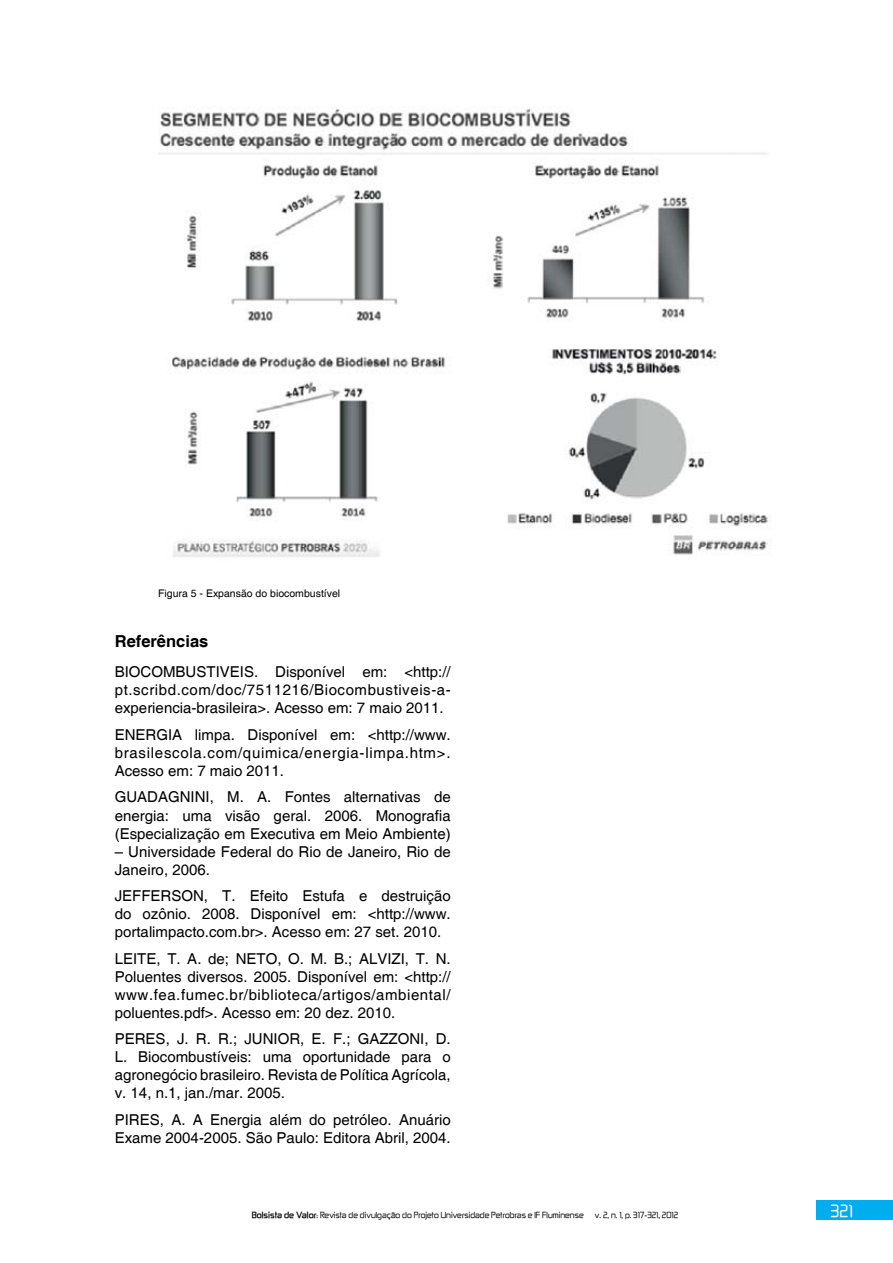
<style>
.page{position:relative;width:893px;height:1263px;background:#fff}
.page>*{position:absolute;margin:0;border:0;box-sizing:border-box;transform-origin:0 0}
.t1{font:700 16.5px "Helvetica";color:#000}
.t2{font:15px/18px "Helvetica";color:#000;text-align:justify}
.t3{font:15px "Zekton";color:#fff}
.t4{font:10.5px "Helvetica";color:#000}
.t5{font:7.5px "Zekton";color:#000}
.s1{font-weight:700}
</style>
<div class="page">
<div style="left:816px;top:1200px;width:77px;height:19px;background:#00aeef"></div>
<img style="left:158px;top:109px;width:610px;height:448px">
<p class="t4" style="left:158px;top:587px;width:184px">Figura 5 - Expansão do biocombustível</p>
<p class="t1" style="left:115px;top:631px;width:95px">Referências</p>
<p class="t2" style="left:115px;top:664px;width:337px">BIOCOMBUSTIVEIS. Disponível em: &lt;http:// pt.scribd.com/doc/7511216/Biocombustiveis-a&shy;experiencia-brasileira&gt;. Acesso em: 7 maio 2011.</p>
<p class="t2" style="left:115px;top:726px;width:337px">ENERGIA limpa. Disponível em: &lt;http://www. brasilescola.com/quimica/energia-limpa.htm&gt;.<br>Acesso em: 7 maio 2011.</p>
<p class="t2" style="left:115px;top:789px;width:337px">GUADAGNINI, M. A. Fontes alternativas de energia: uma visão geral. 2006. Monografia (Especialização em Executiva em Meio Ambiente)</p>
<p class="t2" style="left:115px;top:843px;width:337px">– Universidade Federal do Rio de Janeiro, Rio de<br>Janeiro, 2006.</p>
<p class="t2" style="left:115px;top:887px;width:337px">JEFFERSON, T. Efeito Estufa e destruição do ozônio. 2008. Disponível em: &lt;http://www. portalimpacto.com.br&gt;. Acesso em: 27 set. 2010.</p>
<p class="t2" style="left:115px;top:950px;width:337px">LEITE, T. A. de; NETO, O. M. B.; ALVIZI, T. N.<br>Poluentes diversos. 2005. Disponível em: &lt;http:// www.fea.fumec.br/biblioteca/artigos/ambiental/ poluentes.pdf&gt;. Acesso em: 20 dez. 2010.</p>
<p class="t2" style="left:115px;top:1030px;width:337px">PERES, J. R. R.; JUNIOR, E. F.; GAZZONI, D.<br>L. Biocombustíveis: uma oportunidade para o agronegócio brasileiro. Revista de Política Agrícola, v. 14, n.1, jan./mar. 2005.</p>
<p class="t2" style="left:115px;top:1111px;width:337px">PIRES, A. A Energia além do petróleo. Anuário<br>Exame 2004-2005. São Paulo: Editora Abril, 2004.</p>
<p class="t5" style="left:252px;top:1210px;width:333px"><span class="s1">Bolsista de Valor</span>: Revista de divulgação do Projeto Universidade Petrobras e IF Fluminense</p>
<p class="t5" style="left:595px;top:1210px;width:85px">v. 2, n. 1, p. 317-321, 2012</p>
<p class="t3" style="left:831px;top:1200px;width:24px">321</p>
</div>
